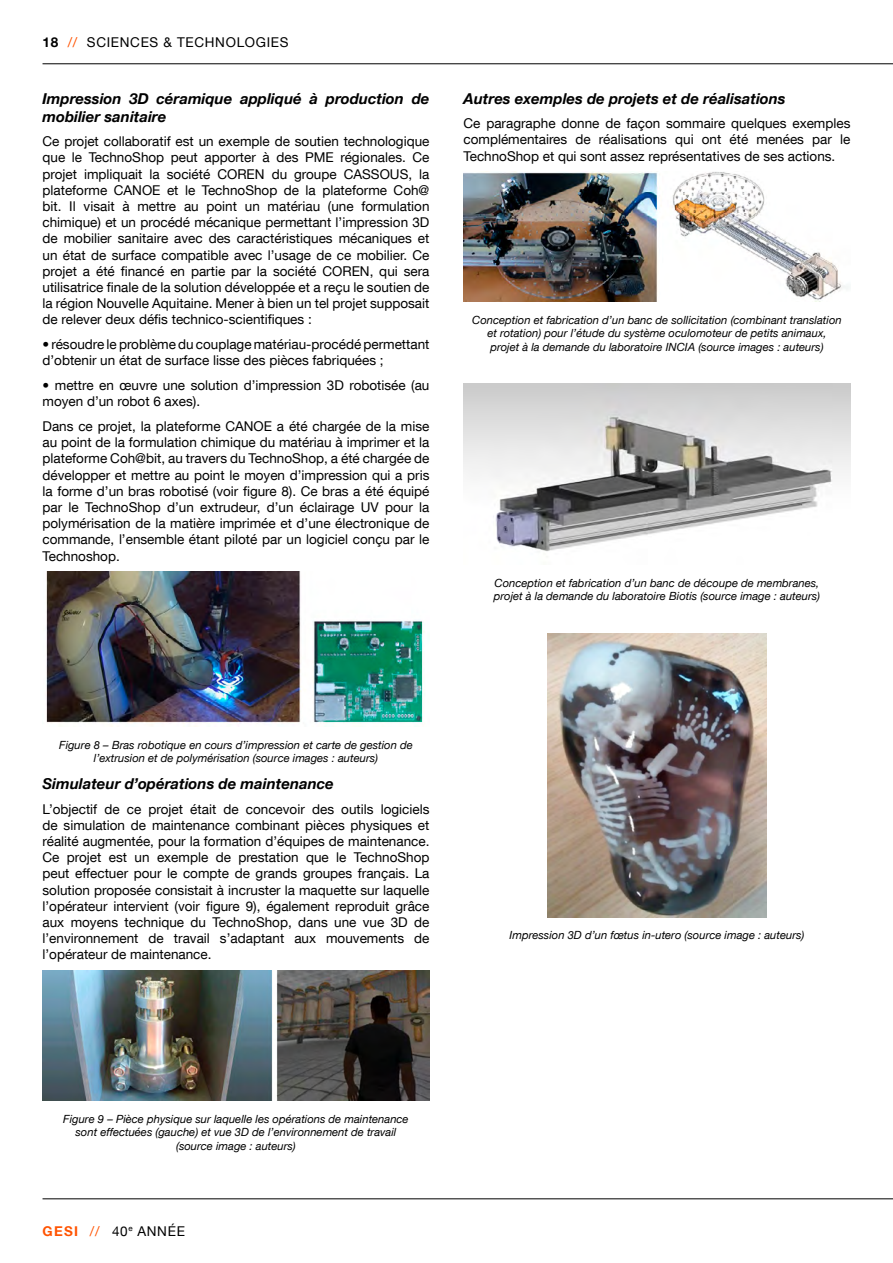
<style>
.page{position:relative;width:893px;height:1263px;background:#fff}
.page>*{position:absolute;margin:0;border:0;box-sizing:border-box;transform-origin:0 0}
.t1{font:italic 700 15px/18px "Helvetica Neue LT Com";color:#000}
.t2{font:13.5px/16.2px "Helvetica Neue LT Com";color:#000;text-align:justify}
.t3{font:13.5px "Helvetica Neue LT Com";letter-spacing:.05em;color:#000}
.t4{font:italic 11.25px/13.5px "Helvetica Neue LT Com";color:#000;text-align:center}
.s1{font-weight:700}
.s2{color:#ff5300}
.s3{font-weight:700;color:#ff5300}
</style>
<div class="page">
<hr style="left:43px;top:63px;width:850px;height:1px;background:#000">
<hr style="left:43px;top:1198px;width:850px;height:1px;background:#000">
<img style="left:46px;top:572px;width:379px;height:155px">
<img style="left:43px;top:971px;width:386px;height:130px">
<img style="left:463px;top:172px;width:385px;height:130px">
<img style="left:463px;top:384px;width:387px;height:167px">
<img style="left:547px;top:633px;width:220px;height:284px">
<p class="t3" style="left:43px;top:34px;width:248px"><span class="s1">18</span> <span class="s2">//</span> SCIENCES &amp; TECHNOLOGIES</p>
<p class="t1" style="left:43px;top:89px;width:388px">Impression 3D céramique appliqué à production de mobilier sanitaire</p>
<p class="t2" style="left:43px;top:133px;width:388px">Ce projet collaboratif est un exemple de soutien technologique que le TechnoShop peut apporter à des PME régionales. Ce projet impliquait la société COREN du groupe CASSOUS, la plateforme CANOE et le TechnoShop de la plateforme Coh@ bit. Il visait à mettre au point un matériau (une formulation chimique) et un procédé mécanique permettant l’impression 3D de mobilier sanitaire avec des caractéristiques mécaniques et un état de surface compatible avec l’usage de ce mobilier. Ce projet a été financé en partie par la société COREN, qui sera utilisatrice finale de la solution développée et a reçu le soutien de la région Nouvelle Aquitaine. Mener à bien un tel projet supposait de relever deux défis technico-scientifiques :</p>
<p class="t2" style="left:43px;top:336px;width:388px">• résoudre le problème du couplage matériau-procédé permettant d’obtenir un état de surface lisse des pièces fabriquées ;</p>
<p class="t2" style="left:43px;top:377px;width:388px">• mettre en œuvre une solution d’impression 3D robotisée (au moyen d’un robot 6 axes).</p>
<p class="t2" style="left:43px;top:418px;width:388px">Dans ce projet, la plateforme CANOE a été chargée de la mise au point de la formulation chimique du matériau à imprimer et la plateforme Coh@bit, au travers du TechnoShop, a été chargée de développer et mettre au point le moyen d’impression qui a pris la forme d’un bras robotisé (voir figure 8). Ce bras a été équipé par le TechnoShop d’un extrudeur, d’un éclairage UV pour la polymérisation de la matière imprimée et d’une électronique de commande, l’ensemble étant piloté par un logiciel conçu par le Technoshop.</p>
<p class="t1" style="left:463px;top:89px;width:324px">Autres exemples de projets et de réalisations</p>
<p class="t2" style="left:463px;top:115px;width:388px">Ce paragraphe donne de façon sommaire quelques exemples complémentaires de réalisations qui ont été menées par le TechnoShop et qui sont assez représentatives de ses actions.</p>
<p class="t4" style="left:472px;top:313px;width:371px">Conception et fabrication d’un banc de sollicitation (combinant translation et rotation) pour l’étude du système oculomoteur de petits animaux, projet à la demande du laboratoire INCIA (source images : auteurs)</p>
<p class="t4" style="left:494px;top:576px;width:328px;text-align:left">Conception et fabrication d’un banc de découpe de membranes, projet à la demande du laboratoire Biotis (source image : auteurs)</p>
<p class="t4" style="left:59px;top:738px;width:355px">Figure 8 – Bras robotique en cours d’impression et carte de gestion de l’extrusion et de polymérisation (source images : auteurs)</p>
<p class="t1" style="left:43px;top:774px;width:293px">Simulateur d’opérations de maintenance</p>
<p class="t2" style="left:43px;top:800px;width:388px">L’objectif de ce projet était de concevoir des outils logiciels de simulation de maintenance combinant pièces physiques et réalité augmentée, pour la formation d’équipes de maintenance.<br>Ce projet est un exemple de prestation que le TechnoShop peut effectuer pour le compte de grands groupes français. La solution proposée consistait à incruster la maquette sur laquelle l’opérateur intervient (voir figure 9), également reproduit grâce aux moyens technique du TechnoShop, dans une vue 3D de l’environnement de travail s’adaptant aux mouvements de l’opérateur de maintenance.</p>
<p class="t4" style="left:509px;top:928px;width:296px">Impression 3D d’un fœtus in-utero (source image : auteurs)</p>
<p class="t4" style="left:63px;top:1112px;width:347px">Figure 9 – Pièce physique sur laquelle les opérations de maintenance sont effectuées (gauche) et vue 3D de l’environnement de travail (source image : auteurs)</p>
<p class="t2" style="left:43px;top:1223px;width:144px"><span class="s3">GESI</span> <span class="s2">//</span> 40<sup>e</sup> ANNÉE</p>
</div>
